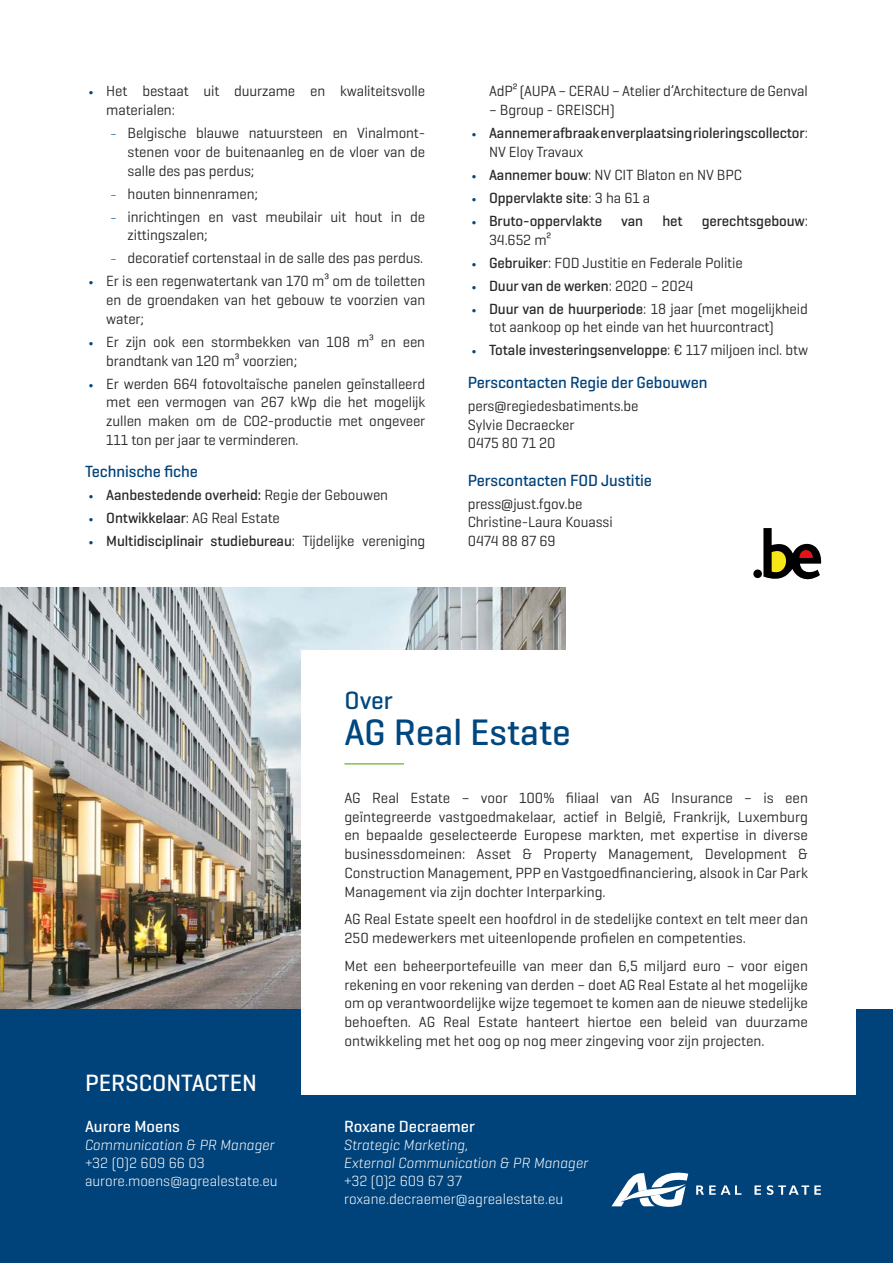
<style>
.page{position:relative;width:893px;height:1263px;background:#fff}
.page>*{position:absolute;margin:0;border:0;box-sizing:border-box;transform-origin:0 0}
.t1{font:500 37.5px "AG Geogrotesque";color:#00477f}
.t2{font:500 25.5px "AG Geogrotesque";color:#00477f}
.t3{font:500 24px "AG Geogrotesque";color:#fff}
.t4{font:500 16.5px "AG Geogrotesque";letter-spacing:-.005em;color:#00427a}
.t5{font:500 16.5px "AG Geogrotesque";color:#fff}
.t6{font:15px/18.8px "AG Geogrotesque";letter-spacing:-.005em;color:#292829}
.t7{font:500 15px/23px "AG Geogrotesque";letter-spacing:-.005em;color:#292829}
.t8{font:300 15px/18px "AG Geogrotesque";color:#fff}
.t9{font:italic 300 15px/18px "AG Geogrotesque";color:#fff}
.s1{font-size:10.5px;color:#00477f}
.s2{font-weight:400;font-size:10.5px;color:#00477f}
.s3{font-weight:400}
.s4{font-weight:500}
</style>
<div class="page">
<img style="left:0;top:588px;width:566px;height:421px">
<div style="left:0;top:1009px;width:893px;height:254px;background:#00427a"></div>
<div style="left:301px;top:650px;width:554px;height:444px;background:#fff"></div>
<hr style="left:344px;top:763px;width:60px;height:2px;background:#7fc349">
<svg style="left:611px;top:1172px;width:77px;height:35px"></svg>
<svg style="left:754px;top:1185px;width:7px;height:10px"></svg>
<svg style="left:696px;top:1185px;width:45px;height:10px"></svg>
<svg style="left:767px;top:1185px;width:54px;height:10px"></svg>
<div style="left:753px;top:569px;width:9px;height:9px;background:#000;border-radius:50%"></div>
<svg style="left:763px;top:528px;width:59px;height:52px"></svg>
<p class="t6" style="left:106px;top:81px;width:320px;text-indent:-17px"><span class="s1">∫</span> Het bestaat uit duurzame en kwaliteitsvolle materialen:</p>
<p class="t6" style="left:128px;top:123px;width:299px;text-align:justify;text-indent:-17px"><span class="s1">−</span> Belgische blauwe natuursteen en Vinalmont&shy;stenen voor de buitenaanleg en de vloer van de salle des pas perdus;</p>
<p class="t6" style="left:111px;top:182px;width:316px;line-height:23px"><span class="s1">−</span> houten binnenramen;<br><span class="s1">−</span> inrichtingen en vast meubilair uit hout in de</p>
<p class="t6" style="left:128px;top:225px;width:82px">zittingszalen;</p>
<p class="t6" style="left:111px;top:248px;width:314px"><span class="s1">−</span> decoratief cortenstaal in de salle des pas perdus.</p>
<p class="t6" style="left:89px;top:271px;width:337px"><span class="s1">∫</span> Er is een regenwatertank van 170 m³ om de toiletten</p>
<p class="t6" style="left:106px;top:290px;width:320px">en de groendaken van het gebouw te voorzien van water;</p>
<p class="t6" style="left:106px;top:332px;width:320px;text-indent:-17px"><span class="s1">∫</span> Er zijn ook een stormbekken van 108 m³ en een brandtank van 120 m³ voorzien;</p>
<p class="t6" style="left:106px;top:374px;width:321px;text-align:justify;text-indent:-17px"><span class="s1">∫</span> Er werden 664 fotovoltaïsche panelen geïnstalleerd met een vermogen van 267 kWp die het mogelijk zullen maken om de CO2-productie met ongeveer 111 ton per jaar te verminderen.</p>
<p class="t4" style="left:85px;top:461px;width:114px">Technische fiche</p>
<p class="t7" style="left:89px;top:483px;width:337px"><span class="s2">∫</span> Aanbestedende overheid: <span class="s3">Regie der Gebouwen<br></span><span class="s2">∫</span> Ontwikkelaar<span class="s3">: AG Real Estate<br></span><span class="s2">∫</span> Multidisciplinair studiebureau<span class="s3">: Tijdelijke vereniging</span></p>
<p class="t6" style="left:489px;top:81px;width:320px">AdP² (AUPA – CERAU – Atelier d’Architecture de Genval</p>
<p class="t7" style="left:472px;top:98px;width:337px;text-indent:17px"><span class="s3">– Bgroup - GREISCH)<br></span><span class="s2">∫</span> Aannemer afbraak en verplaatsing rioleringscollector<span class="s3">:</span></p>
<p class="t7" style="left:472px;top:140px;width:271px;text-indent:17px"><span class="s3">NV Eloy Travaux<br></span><span class="s2">∫</span> Aannemer bouw<span class="s3">: NV CIT Blaton en NV BPC </span><span class="s2">∫</span> Oppervlakte site<span class="s3">: 3 ha 61 a<br></span><span class="s2">∫</span> Bruto-oppervlakte</p>
<p class="t7" style="left:621px;top:209px;width:23px">van</p>
<p class="t7" style="left:662px;top:209px;width:22px">het</p>
<p class="t7" style="left:702px;top:209px;width:108px">gerechtsgebouw<span class="s3">:</span></p>
<p class="t6" style="left:472px;top:228px;width:337px;line-height:23px;text-indent:17px">34.652 m²<br><span class="s1">∫</span> <span class="s4">Gebruiker</span>: FOD Justitie en Federale Politie<br><span class="s1">∫</span> <span class="s4">Duur van de werken</span>: 2020 – 2024<br><span class="s1">∫</span> <span class="s4">Duur van de huurperiode</span>: 18 jaar (met mogelijkheid</p>
<p class="t6" style="left:472px;top:315px;width:338px;line-height:23px;text-indent:17px">tot aankoop op het einde van het huurcontract)<br><span class="s1">∫</span> <span class="s4">Totale investeringsenveloppe</span>: € 117 miljoen incl. btw</p>
<p class="t4" style="left:468px;top:372px;width:241px">Perscontacten Regie der Gebouwen</p>
<p class="t6" style="left:468px;top:396px;width:172px">pers@regiedesbatiments.be<br>Sylvie Decraecker<br>0475 80 71 20</p>
<p class="t4" style="left:468px;top:470px;width:186px">Perscontacten FOD Justitie</p>
<p class="t6" style="left:468px;top:494px;width:147px">press@just.fgov.be<br>Christine-Laura Kouassi<br>0474 88 87 69</p>
<h2 class="t2" style="left:344px;top:684px;width:50px">Over</h2>
<h1 class="t1" style="left:344px;top:709px;width:228px">AG Real Estate</h1>
<h3 class="t3" style="left:85px;top:1068px;width:173px">PERSCONTACTEN</h3>
<p class="t5" style="left:85px;top:1116px;width:96px">Aurore Moens</p>
<p class="t9" style="left:85px;top:1135px;width:191px">Communication &amp; PR Manager</p>
<p class="t8" style="left:85px;top:1153px;width:194px">+32 (0)2 609 66 03 aurore.moens@agrealestate.eu</p>
<p class="t6" style="left:344px;top:788px;width:465px;text-align:justify">AG Real Estate – voor 100% filiaal van AG Insurance – is een geïntegreerde vastgoedmakelaar, actief in België, Frankrijk, Luxemburg en bepaalde geselecteerde Europese markten, met expertise in diverse businessdomeinen: Asset &amp; Property Management, Development &amp; Construction Management, PPP en Vastgoedfinanciering, alsook in Car Park Management via zijn dochter Interparking.</p>
<p class="t6" style="left:344px;top:909px;width:465px">AG Real Estate speelt een hoofdrol in de stedelijke context en telt meer dan<br>250 medewerkers met uiteenlopende profielen en competenties.</p>
<p class="t6" style="left:344px;top:956px;width:465px;text-align:justify">Met een beheerportefeuille van meer dan 6,5 miljard euro – voor eigen rekening en voor rekening van derden – doet AG Real Estate al het mogelijke om op verantwoordelijke wijze tegemoet te komen aan de nieuwe stedelijke behoeften. AG Real Estate hanteert hiertoe een beleid van duurzame ontwikkeling met het oog op nog meer zingeving voor zijn projecten.</p>
<p class="t5" style="left:344px;top:1116px;width:132px">Roxane Decraemer</p>
<p class="t9" style="left:344px;top:1135px;width:246px">Strategic Marketing,<br>External Communication &amp; PR Manager</p>
<p class="t8" style="left:344px;top:1171px;width:220px">+32 (0)2 609 67 37 roxane.decraemer@agrealestate.eu</p>
</div>
